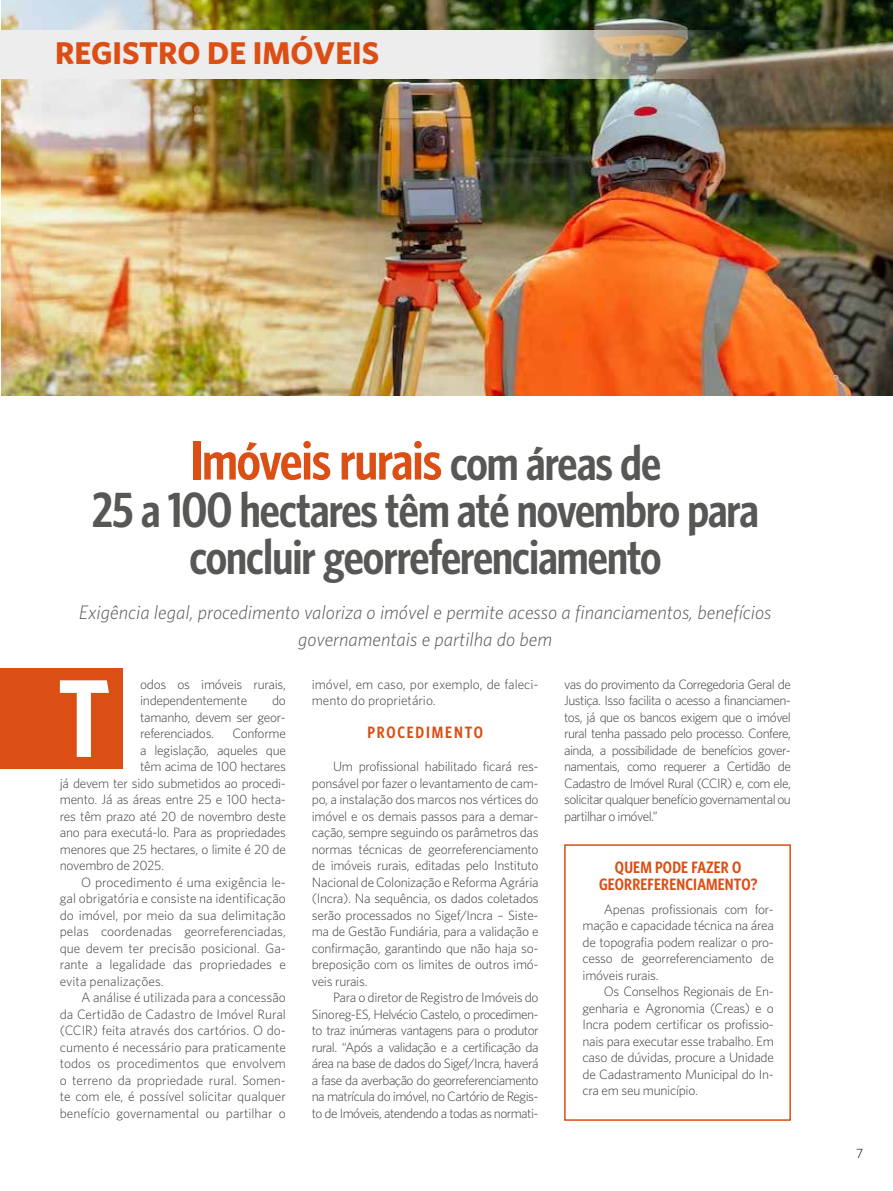
<style>
.page{position:relative;width:893px;height:1191px;background:#fff}
.page>*{position:absolute;margin:0;border:0;box-sizing:border-box;transform-origin:0 0}
.t1{font:600 111px "Whitney Condensed";color:#fff}
.t2{font:600 55.5px "Whitney Condensed";letter-spacing:-.02em;color:#db4e14}
.t3{font:600 49.5px/47.4px "Whitney Condensed";letter-spacing:-.02em;color:#575756;text-align:center}
.t4{font:700 31.5px "Whitney";color:#db4e14}
.t5{font:italic 300 19.5px/27px "Whitney";color:#575756;text-align:center}
.t6{font:600 16.5px/16.5px "Whitney Condensed";letter-spacing:.01em;color:#db4e14;text-align:center}
.t7{font:600 16.5px "Whitney Condensed";letter-spacing:.11em;color:#db4e14}
.t8{font:300 13.5px/16.5px "Whitney";letter-spacing:-.02em;color:#3c3c3b;text-align:justify}
.t9{font:300 13.5px/16.5px "Whitney";color:#3c3c3b}
.t10{font:300 13.5px "Whitney";color:#000}
.s1{font-size:49.5px;color:#575756}
</style>
<div class="page">
<div style="left:1px;top:668px;width:122px;height:101px;background:#db4e14"></div>
<div style="left:564px;top:844px;width:227px;height:276px;background:#fff;border:2px solid #db4e14"></div>
<img style="left:1px;top:0;width:892px;height:395px">
<img style="left:0;top:30px;width:858px;height:49px">
<h3 class="t4" style="left:55px;top:34px;width:326px">REGISTRO DE IMÓVEIS</h3>
<h2 class="t2" style="left:190px;top:428px;width:473px">Imóveis rurais <span class="s1">com áreas de</span></h2>
<h3 class="t3" style="left:92px;top:485px;width:668px">25 a 100 hectares têm até novembro para concluir georreferenciamento</h3>
<h3 class="t5" style="left:79px;top:598px;width:694px">Exigência legal, procedimento valoriza o imóvel e permite acesso a financiamentos, benefícios governamentais e partilha do bem</h3>
<p class="t9" style="left:312px;top:675px;width:228px">imóvel, em caso, por exemplo, de faleci&shy;mento do proprietário.</p>
<p class="t7" style="left:367px;top:723px;width:117px">PROCEDIMENTO</p>
<p class="t8" style="left:312px;top:758px;width:228px;text-indent:21px">Um profissional habilitado ficará res&shy;ponsável por fazer o levantamento de cam&shy;po, a instalação dos marcos nos vértices do imóvel e os demais passos para a demar&shy;cação, sempre seguindo os parâmetros das normas técnicas de georreferenciamento de imóveis rurais, editadas pelo Instituto Nacional de Colonização e Reforma Agrária (Incra). Na sequência, os dados coletados serão processados no Sigef/Incra – Siste&shy;ma de Gestão Fundiária, para a validação e confirmação, garantindo que não haja so&shy;breposição com os limites de outros imó&shy;veis rurais.</p>
<p class="t8" style="left:312px;top:989px;width:228px;text-indent:21px">Para o diretor de Registro de Imóveis do Sinoreg-ES, Helvécio Castelo, o procedimen&shy;to traz inúmeras vantagens para o produtor rural. “Após a validação e a certificação da área na base de dados do Sigef/Incra, haverá a fase da averbação do georreferenciamento na matrícula do imóvel, no Cartório de Regis&shy;to de Imóveis, atendendo a todas as normati-</p>
<p class="t8" style="left:564px;top:675px;width:228px">vas do provimento da Corregedoria Geral de Justiça. Isso facilita o acesso a financiamen&shy;tos, já que os bancos exigem que o imóvel rural tenha passado pelo processo. Confere, ainda, a possibilidade de benefícios gover&shy;namentais, como requerer a Certidão de Cadastro de Imóvel Rural (CCIR) e, com ele, solicitar qualquer benefício governamental ou partilhar o imóvel.”</p>
<p class="t6" style="left:599px;top:859px;width:160px">QUEM PODE FAZER O<br>GEORREFERENCIAMENTO?</p>
<p class="t8" style="left:583px;top:900px;width:193px;text-indent:21px">Apenas profissionais com for&shy;mação e capacidade técnica na área de topografia podem realizar o pro&shy;cesso de georreferenciamento de imóveis rurais.</p>
<p class="t8" style="left:583px;top:983px;width:193px;text-indent:21px">Os Conselhos Regionais de En&shy;genharia e Agronomia (Creas) e o Incra podem certificar os profissio&shy;nais para executar esse trabalho. Em caso de dúvidas, procure a Unidade de Cadastramento Municipal do In&shy;cra em seu município.</p>
<p class="t8" style="left:140px;top:675px;width:147px">odos os imóveis rurais, independentemente</p>
<h1 class="t1" style="left:58px;top:654px;width:53px">T</h1>
<p class="t8" style="left:140px;top:692px;width:147px;text-indent:132px">do tamanho, devem ser geor&shy;referenciados.</p>
<p class="t8" style="left:232px;top:725px;width:55px">Conforme</p>
<p class="t8" style="left:140px;top:741px;width:147px">a legislação, aqueles que</p>
<p class="t8" style="left:140px;top:758px;width:147px">têm acima de 100 hectares</p>
<p class="t8" style="left:60px;top:774px;width:228px">já devem ter sido submetidos ao procedi-</p>
<p class="t8" style="left:60px;top:791px;width:228px">mento. Já as áreas entre 25 e 100 hecta-</p>
<p class="t8" style="left:60px;top:807px;width:228px">res têm prazo até 20 de novembro deste</p>
<p class="t8" style="left:60px;top:824px;width:228px">ano para executá-lo. Para as propriedades</p>
<p class="t8" style="left:60px;top:840px;width:228px">menores que 25 hectares, o limite é 20 de</p>
<p class="t8" style="left:60px;top:857px;width:106px">novembro de 2025.</p>
<p class="t9" style="left:81px;top:873px;width:206px">O procedimento é uma exigência le-</p>
<p class="t9" style="left:60px;top:890px;width:228px">gal obrigatória e consiste na identificação</p>
<p class="t9" style="left:60px;top:906px;width:228px">do imóvel, por meio da sua delimitação</p>
<p class="t9" style="left:60px;top:923px;width:228px">pelas coordenadas georreferenciadas,</p>
<p class="t9" style="left:60px;top:939px;width:228px">que devem ter precisão posicional. Ga-</p>
<p class="t9" style="left:60px;top:956px;width:228px">rante a legalidade das propriedades e</p>
<p class="t9" style="left:60px;top:972px;width:105px">evita penalizações.</p>
<p class="t9" style="left:81px;top:989px;width:206px">A análise é utilizada para a concessão</p>
<p class="t9" style="left:60px;top:1005px;width:228px">da Certidão de Cadastro de Imóvel Rural</p>
<p class="t9" style="left:60px;top:1022px;width:228px">(CCIR) feita através dos cartórios. O do-</p>
<p class="t9" style="left:60px;top:1038px;width:228px">cumento é necessário para praticamente</p>
<p class="t9" style="left:60px;top:1055px;width:228px">todos os procedimentos que envolvem</p>
<p class="t9" style="left:60px;top:1071px;width:228px">o terreno da propriedade rural. Somen-</p>
<p class="t9" style="left:60px;top:1088px;width:228px">te com ele, é possível solicitar qualquer</p>
<p class="t9" style="left:60px;top:1104px;width:228px">benefício governamental ou partilhar o</p>
<p class="t10" style="left:856px;top:1145px;width:9px">7</p>
</div>
